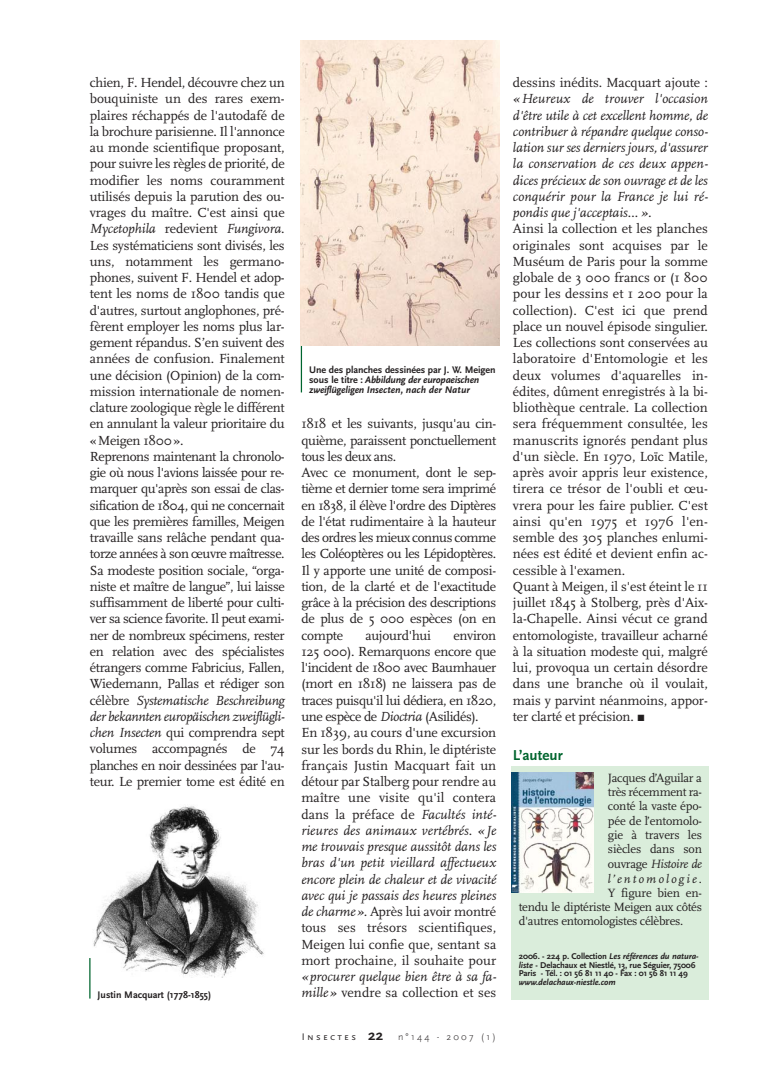
<style>
.page{position:relative;width:780px;height:1088px;background:#fff}
.page>*{position:absolute;margin:0;border:0;box-sizing:border-box;transform-origin:0 0}
.t1{font:700 15px "Scala Sans";color:#00652e}
.t2{font:13.75px/16.2px "Scala";letter-spacing:-.015em;color:#231f20}
.t3{font:italic 13.75px/16.2px "Scala";color:#231f20}
.t4{font:12.5px "Scala";letter-spacing:-.02em;color:#231f20}
.t5{font:italic 12.5px "Scala";letter-spacing:-.02em;color:#231f20}
.t6{font:italic 12.5px "Scala";letter-spacing:.17em;color:#231f20}
.t7{font:italic 700 10px/10px "Scala Sans";letter-spacing:-.02em;color:#231f20}
.t8{font:700 10px "Scala Sans";color:#231f20}
.t9{font:300 10px "Scala Sans";letter-spacing:.22em;color:#231f20}
.t10{font:700 8.75px/8.8px "Scala Sans";letter-spacing:-.01em;color:#231f20}
.t11{font:italic 700 8.75px "Scala Sans";letter-spacing:-.01em;color:#231f20}
.s1{font-style:italic}
.s2{font-style:normal}
.s3{font-family:"Scala Sans Caps";font-weight:400}
.s4{font-weight:700;font-size:15px}
.s5{font-family:"Scala Sans Expert"}
</style>
<div class="page">
<div style="left:511px;top:766px;width:198px;height:233px;background:#daeddb"></div>
<hr style="left:301px;top:333px;width:1px;height:59px;background:#00652e">
<img style="left:301px;top:41px;width:198px;height:304px">
<img style="left:511px;top:772px;width:82px;height:120px">
<img style="left:93px;top:806px;width:171px;height:172px">
<hr style="left:89px;top:958px;width:1px;height:40px;background:#00652e">
<p class="t2" style="left:90px;top:76px;width:196px">chien, F. Hendel, découvre chez un bouquiniste un des rares exem&shy;plaires réchappés de l'autodafé de la brochure parisienne. Il l'annonce au monde scientifique proposant, pour suivre les règles de priorité, de modifier les noms couramment utilisés depuis la parution des ou&shy;vrages du maître. C'est ainsi que <span class="s1">Mycetophila</span> redevient <span class="s1">Fungivora</span>.<br>Les systématiciens sont divisés, les uns, notamment les germano&shy;phones, suivent F. Hendel et adop&shy;tent les noms de 1800 tandis que d'autres, surtout anglophones, pré&shy;fèrent employer les noms plus lar&shy;gement répandus. S’en suivent des années de confusion. Finalement une décision (Opinion) de la com&shy;mission internationale de nomen&shy;clature zoologique règle le différent en annulant la valeur prioritaire du «Meigen 1800».<br>Reprenons maintenant la chronolo&shy;gie où nous l'avions laissée pour re&shy;marquer qu'après son essai de clas&shy;sification de 1804, qui ne concernait que les premières familles, Meigen travaille sans relâche pendant qua&shy;torze années à son œuvre maîtresse.<br>Sa modeste position sociale, “orga&shy;niste et maître de langue”, lui laisse suffisamment de liberté pour culti&shy;ver sa science favorite. Il peut exami&shy;ner de nombreux spécimens, rester en relation avec des spécialistes étrangers comme Fabricius, Fallen, Wiedemann, Pallas et rédiger son célèbre <span class="s1">Systematische Beschreibung der bekannten europäischen zweiflügli&shy;chen Insecten</span> qui comprendra sept volumes accompagnés de 74 planches en noir dessinées par l'au&shy;teur. Le premier tome est édité en</p>
<p class="t8" style="left:98px;top:990px;width:115px">Justin Macquart (1778-1855)</p>
<p class="t7" style="left:309px;top:365px;width:188px"><span class="s2">Une des planches dessinées par J. W. Meigen sous le titre :</span> Abbildung der europaeischen zweiflügeligen Insecten, nach der Natur</p>
<p class="t2" style="left:301px;top:417px;width:196px">1818 et les suivants, jusqu'au cin&shy;quième, paraissent ponctuellement tous les deux ans.<br>Avec ce monument, dont le sep&shy;tième et dernier tome sera imprimé en 1838, il élève l'ordre des Diptères de l'état rudimentaire à la hauteur des ordres les mieux connus comme les Coléoptères ou les Lépidoptères.<br>Il y apporte une unité de composi&shy;tion, de la clarté et de l'exactitude grâce à la précision des descriptions de plus de 5 000 espèces (on en compte</p>
<p class="t2" style="left:365px;top:628px;width:67px">aujourd'hui</p>
<p class="t2" style="left:301px;top:628px;width:196px;text-indent:152px">environ 125 000). Remarquons encore que l'incident de 1800 avec Baumhauer (mort en 1818) ne laissera pas de traces puisqu'il lui dédiera, en 1820, une espèce de <span class="s1">Dioctria</span> (Asilidés).<br>En 1839, au cours d'une excursion sur les bords du Rhin, le diptériste français Justin Macquart fait un détour par Stalberg pour rendre au maître une visite qu'il contera dans la préface de <span class="s1">Facultés inté&shy;rieures des animaux vertébrés</span>. <span class="s1">«Je me trouvais presque aussitôt dans les bras d'un petit vieillard affectueux encore plein de chaleur et de vivacité avec qui je passais des heures pleines de charme».</span> Après lui avoir montré tous ses trésors scientifiques, Meigen lui confie que, sentant sa mort prochaine, il souhaite pour</p>
<p class="t3" style="left:301px;top:969px;width:196px">«procurer quelque bien être à sa fa&shy;mille» <span class="s2">vendre sa collection et ses</span></p>
<p class="t9" style="left:302px;top:1033px;width:195px"><span class="s3">Insectes</span> <span class="s4">22</span> n°144 - 2007 (1)</p>
<p class="t2" style="left:513px;top:76px;width:196px">dessins inédits. Macquart ajoute :</p>
<p class="t3" style="left:513px;top:92px;width:196px;text-align:justify">«Heureux de trouver l'occasion d'être utile à cet excellent homme, de contribuer à répandre quelque conso&shy;lation sur ses derniers jours, d'assurer la conservation de ces deux appen&shy;dices précieux de son ouvrage et de les conquérir pour la France je lui ré&shy;pondis que j'acceptais… ».</p>
<p class="t2" style="left:513px;top:222px;width:196px">Ainsi la collection et les planches originales sont acquises par le<br>Muséum de Paris pour la somme globale de 3 000 francs or (1 800 pour les dessins et 1 200 pour la collection). C'est ici que prend place un nouvel épisode singulier.<br>Les collections sont conservées au laboratoire d'Entomologie et les deux volumes d'aquarelles in&shy;édites, dûment enregistrés à la bi&shy;bliothèque centrale. La collection sera fréquemment consultée, les manuscrits ignorés pendant plus d'un siècle. En 1970, Loïc Matile, après avoir appris leur existence, tirera ce trésor de l'oubli et œu&shy;vrera pour les faire publier. C'est ainsi qu'en 1975 et 1976 l'en&shy;semble des 305 planches enlumi&shy;nées est édité et devient enfin ac&shy;cessible à l'examen.<br>Quant à Meigen, il s'est éteint le 11 juillet 1845 à Stolberg, près d'Aix&shy;la-Chapelle. Ainsi vécut ce grand entomologiste, travailleur acharné à la situation modeste qui, malgré lui, provoqua un certain désordre dans une branche où il voulait, mais y parvint néanmoins, appor&shy;ter clarté et précision. <span class="s5">r</span></p>
<p class="t1" style="left:513px;top:749px;width:51px">L’auteur</p>
<p class="t4" style="left:608px;top:772px;width:96px">Jacques d’Aguilar a</p>
<p class="t4" style="left:608px;top:787px;width:96px">très récemment ra-</p>
<p class="t4" style="left:608px;top:801px;width:96px">conté la vaste épo-</p>
<p class="t4" style="left:608px;top:815px;width:96px">pée de l’entomolo-</p>
<p class="t4" style="left:608px;top:830px;width:96px">gie à travers les</p>
<p class="t4" style="left:608px;top:844px;width:96px">siècles dans son</p>
<p class="t5" style="left:608px;top:859px;width:96px"><span class="s2">ouvrage</span> Histoire de</p>
<p class="t6" style="left:608px;top:873px;width:96px">l’entomologie<span class="s2">.</span></p>
<p class="t4" style="left:608px;top:887px;width:96px">Y figure bien en-</p>
<p class="t4" style="left:519px;top:902px;width:185px">tendu le diptériste Meigen aux côtés</p>
<p class="t4" style="left:519px;top:916px;width:166px">d'autres entomologistes célèbres.</p>
<p class="t10" style="left:519px;top:952px;width:181px">2006. - 224 p. Collection <span class="s1">Les références du natura&shy;liste</span> - Delachaux et Niestlé, 13, rue Séguier, 75006<br>Paris - Tél. : 01 56 81 11 40 - Fax : 01 56 81 11 49</p>
<p class="t11" style="left:519px;top:979px;width:98px">www.delachaux-niestle.com</p>
</div>
